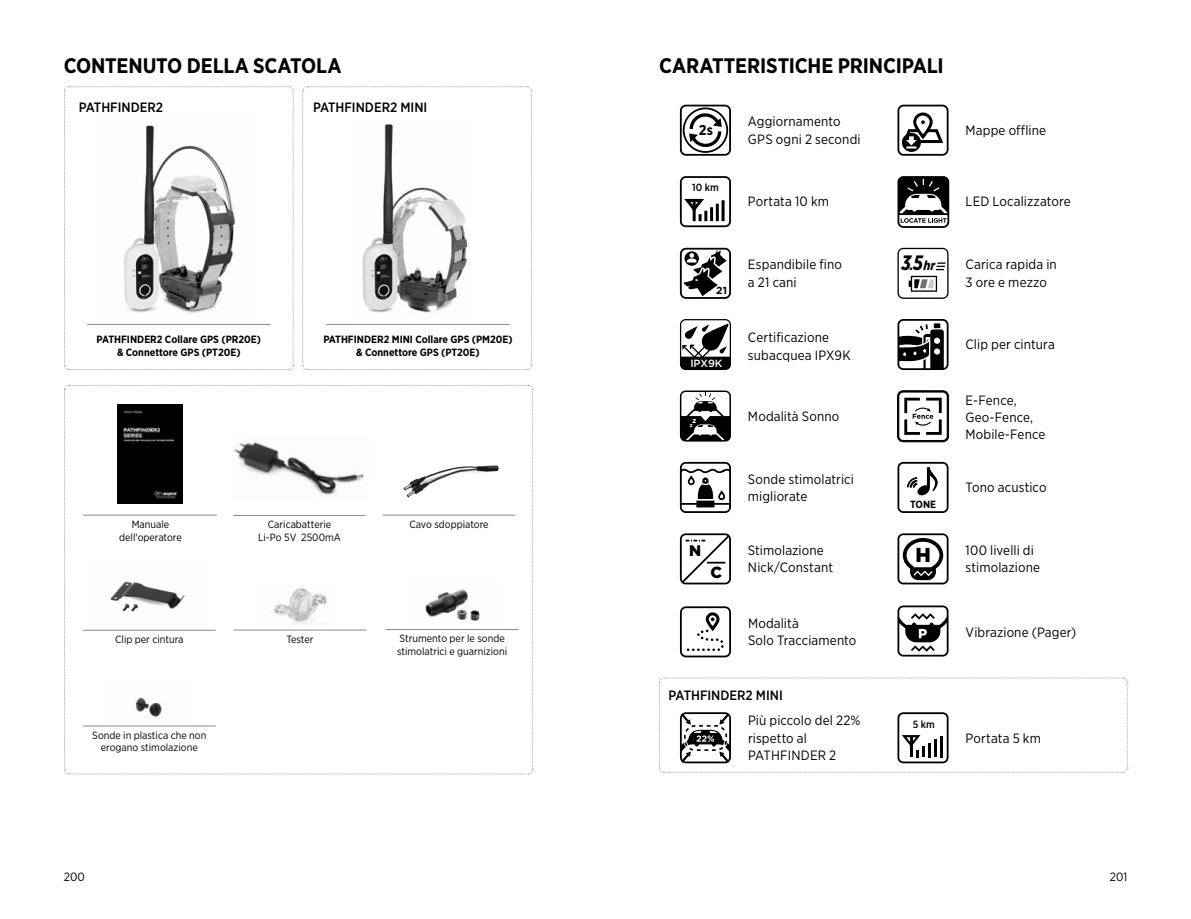
<style>
.page{position:relative;width:1191px;height:919px;background:#fff}
.page>*{position:absolute;margin:0;border:0;box-sizing:border-box;transform-origin:0 0}
.t1{font:700 21px "Gotham Narrow";letter-spacing:-.005em;color:#000}
.t2{font:italic 700 20.85px "Gotham Narrow";color:#000;scale:.9 1}
.t3{font:900 20.25px "Gotham";color:#000}
.t4{font:900 16.05px "Gotham";color:#000}
.t5{font:900 15.3px "Gotham";color:#000}
.t6{font:700 14.25px "Gotham Narrow";color:#000}
.t7{font:13.5px/17.2px "Gotham Narrow";letter-spacing:.01em;color:#000}
.t8{font:500 13.5px "Gotham Narrow";color:#000}
.t9{font:12px "Gotham Narrow";color:#000}
.t10{font:10.5px/12.8px "Gotham Narrow";color:#000;text-align:center}
.t11{font:700 10.5px/12.8px "Gotham Narrow";color:#000;text-align:center}
.t12{font:500 10.35px "Gotham Narrow";color:#000}
.t13{font:500 10.35px "Gotham";color:#fff}
.t14{font:700 10.35px "Gotham Narrow";color:#000}
.t15{font:700 10.2px "Gotham";color:#000}
.s1{font-size:15.3px}
.s2{font-size:13.2px}
</style>
<div class="page">
<div style="left:680px;top:176px;width:51px;height:51px;border:2px solid #000;border-radius:5px"></div>
<svg style="left:681px;top:196px;width:44px;height:28px"></svg>
<svg style="left:679px;top:104px;width:52px;height:52px"></svg>
<div style="left:897px;top:105px;width:51px;height:51px;border:2px solid #000;border-radius:5px"></div>
<svg style="left:902px;top:112px;width:42px;height:40px"></svg>
<div style="left:680px;top:606px;width:51px;height:51px;border:2px solid #000;border-radius:5px"></div>
<svg style="left:687px;top:612px;width:37px;height:39px"></svg>
<div style="left:680px;top:319px;width:51px;height:51px;border:1px solid #000;border-radius:5px"></div>
<svg style="left:680px;top:324px;width:50px;height:45px"></svg>
<div style="left:680px;top:248px;width:51px;height:51px;border:2px solid #000;border-radius:5px"></div>
<svg style="left:684px;top:250px;width:43px;height:46px"></svg>
<svg style="left:897px;top:248px;width:51px;height:51px"></svg>
<svg style="left:897px;top:319px;width:52px;height:52px"></svg>
<svg style="left:679px;top:461px;width:52px;height:52px"></svg>
<svg style="left:897px;top:461px;width:52px;height:52px"></svg>
<hr style="left:927px;top:467px;width:3px;height:21px;background:#000">
<svg style="left:680px;top:533px;width:51px;height:51px"></svg>
<svg style="left:902px;top:538px;width:42px;height:42px"></svg>
<div style="left:897px;top:533px;width:51px;height:51px;border:2px solid #000;border-radius:5px"></div>
<div style="left:897px;top:605px;width:51px;height:51px;border:2px solid #000;border-radius:5px"></div>
<svg style="left:898px;top:612px;width:49px;height:41px"></svg>
<svg style="left:897px;top:390px;width:52px;height:52px"></svg>
<div style="left:680px;top:390px;width:51px;height:51px;border:2px solid #000;border-radius:5px"></div>
<svg style="left:680px;top:392px;width:50px;height:49px"></svg>
<svg style="left:659px;top:677px;width:469px;height:96px"></svg>
<svg style="left:897px;top:176px;width:53px;height:52px"></svg>
<svg style="left:64px;top:86px;width:230px;height:284px"></svg>
<svg style="left:302px;top:86px;width:230px;height:284px"></svg>
<svg style="left:64px;top:384px;width:469px;height:390px"></svg>
<hr style="left:83px;top:515px;width:134px;height:1px;background:#898989">
<img style="left:118px;top:404px;width:64px;height:99px">
<h1 class="t1" style="left:64px;top:52px;width:279px">CONTENUTO DELLA SCATOLA</h1>
<p class="t8" style="left:79px;top:98px;width:86px">PATHFINDER2</p>
<p class="t8" style="left:313px;top:98px;width:116px">PATHFINDER2 MINI</p>
<p class="t11" style="left:97px;top:332px;width:166px">PATHFINDER2 Collare GPS (PR20E) &amp; Connettore GPS (PT20E)</p>
<p class="t11" style="left:323px;top:332px;width:191px">PATHFINDER2 MINI Collare GPS (PM20E) &amp; Connettore GPS (PT20E)</p>
<p class="t10" style="left:119px;top:517px;width:64px">Manuale dell'operatore</p>
<p class="t10" style="left:115px;top:632px;width:70px">Clip per cintura</p>
<p class="t10" style="left:92px;top:728px;width:116px">Sonde in plastica che non erogano stimolazione</p>
<p class="t10" style="left:258px;top:517px;width:84px">Caricabatterie<br>Li-Po 5V 2500mA</p>
<p class="t10" style="left:409px;top:517px;width:81px">Cavo sdoppiatore</p>
<p class="t10" style="left:286px;top:632px;width:29px">Tester</p>
<p class="t10" style="left:397px;top:632px;width:112px;text-align:left">Strumento per le sonde stimolatrici e guarnizioni</p>
<h1 class="t1" style="left:659px;top:52px;width:286px">CARATTERISTICHE PRINCIPALI</h1>
<p class="t7" style="left:748px;top:113px;width:114px">Aggiornamento<br>GPS ogni 2 secondi</p>
<p class="t6" style="left:699px;top:121px;width:16px">2s</p>
<p class="t7" style="left:965px;top:121px;width:82px">Mappe offline</p>
<p class="t12" style="left:692px;top:181px;width:28px">10 km</p>
<p class="t15" style="left:716px;top:284px;width:12px">21</p>
<p class="t13" style="left:690px;top:356px;width:34px">IPX9K</p>
<p class="t7" style="left:748px;top:193px;width:83px">Portata 10 km</p>
<p class="t7" style="left:748px;top:256px;width:96px">Espandibile fino a 21 cani</p>
<p class="t7" style="left:748px;top:329px;width:104px">Certificazione subacquea IPX9K</p>
<p class="t7" style="left:748px;top:407px;width:93px">Modalità Sonno</p>
<p class="t7" style="left:748px;top:470px;width:107px">Sonde stimolatrici migliorate</p>
<h2 class="t2" style="left:901px;top:249px;width:39px">3<span class="s1">.</span>5<span class="s2">hr</span></h2>
<p class="t14" style="left:910px;top:497px;width:28px">TONE</p>
<p class="t5" style="left:689px;top:540px;width:14px">N</p>
<h3 class="t3" style="left:915px;top:541px;width:17px">H</h3>
<p class="t7" style="left:748px;top:541px;width:87px">Stimolazione<br>Nick/Constant</p>
<p class="t4" style="left:710px;top:561px;width:13px">C</p>
<p class="t7" style="left:748px;top:614px;width:110px">Modalità<br>Solo Tracciamento</p>
<p class="t8" style="left:668px;top:686px;width:116px">PATHFINDER2 MINI</p>
<p class="t7" style="left:748px;top:711px;width:114px">Più piccolo del 22% rispetto al<br>PATHFINDER 2</p>
<p class="t12" style="left:913px;top:717px;width:23px">5 km</p>
<p class="t7" style="left:965px;top:193px;width:107px">LED Localizzatore</p>
<p class="t7" style="left:965px;top:256px;width:93px">Carica rapida in<br>3 ore e mezzo</p>
<p class="t7" style="left:965px;top:335px;width:91px">Clip per cintura</p>
<p class="t7" style="left:965px;top:391px;width:81px">E-Fence,<br>Geo-Fence,<br>Mobile-Fence</p>
<p class="t7" style="left:965px;top:478px;width:82px">Tono acustico</p>
<p class="t7" style="left:965px;top:541px;width:76px">100 livelli di stimolazione</p>
<p class="t7" style="left:965px;top:623px;width:112px">Vibrazione (Pager)</p>
<p class="t7" style="left:965px;top:728px;width:77px">Portata 5 km</p>
<p class="t9" style="left:64px;top:868px;width:22px">200</p>
<p class="t9" style="left:1109px;top:868px;width:19px">201</p>
</div>
